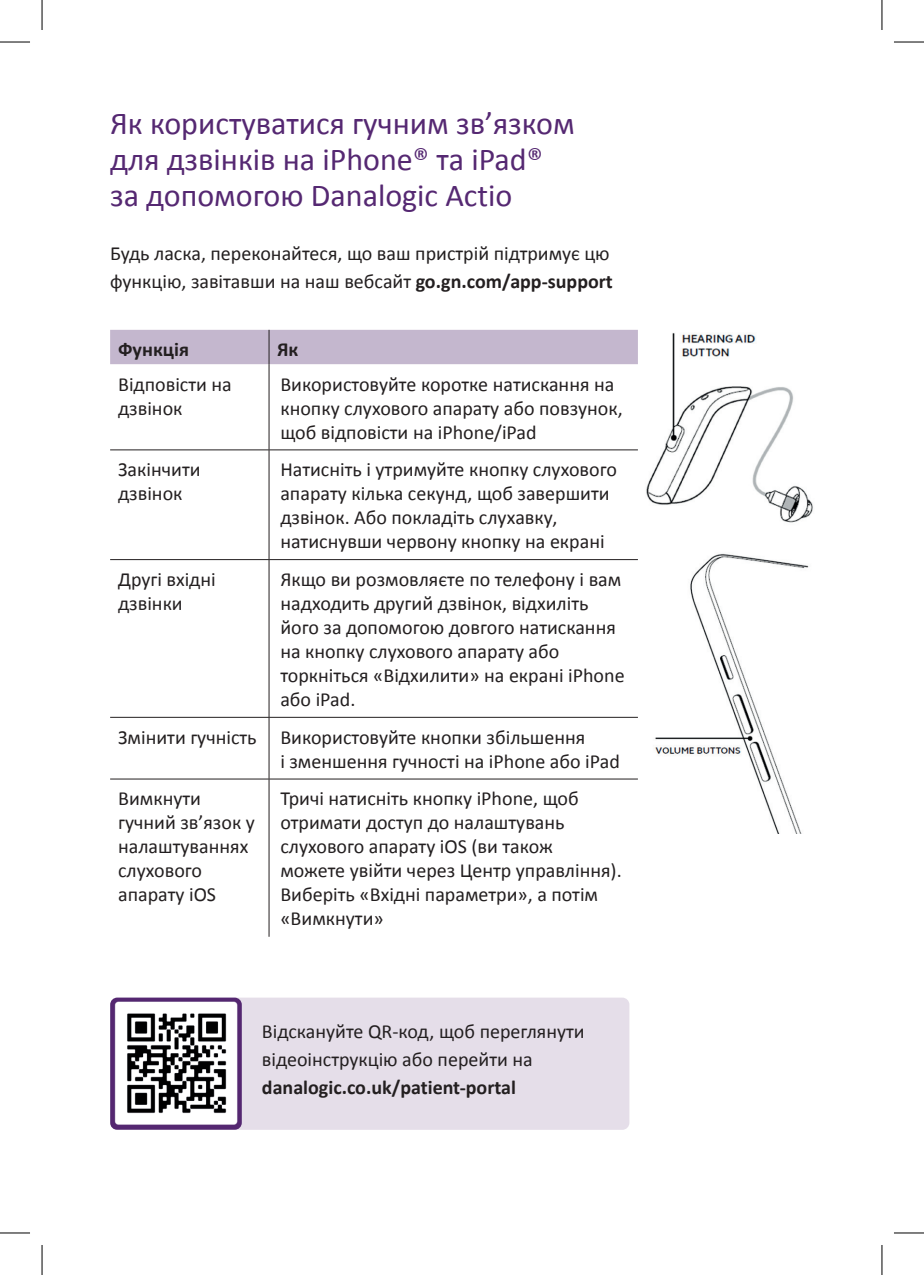
<style>
.page{position:relative;width:924px;height:1275px;background:#fff}
.page>*{position:absolute;margin:0;border:0;box-sizing:border-box;transform-origin:0 0}
.Body_10_13{font:32px/36px "Calibri";color:#552872}
.t1{font:20px/24px "Calibri";color:#231f20}
.t2{font:700 20px "Calibri";color:#231f20}
.s1{font-weight:700}
</style>
<div class="page">
<div style="left:110px;top:997px;width:519px;height:132px;background:#e5dee9;border-radius:7px"></div>
<div style="left:110px;top:330px;width:527px;height:34px;background:#c4b7ce"></div>
<hr style="left:268px;top:330px;width:1px;height:34px;background:#231f20">
<hr style="left:268px;top:364px;width:1px;height:85px;background:#231f20">
<hr style="left:110px;top:449px;width:159px;height:1px;background:#231f20">
<hr style="left:269px;top:449px;width:368px;height:1px;background:#231f20">
<hr style="left:268px;top:450px;width:1px;height:109px;background:#231f20">
<hr style="left:110px;top:559px;width:159px;height:1px;background:#231f20">
<hr style="left:269px;top:559px;width:368px;height:1px;background:#231f20">
<hr style="left:268px;top:560px;width:1px;height:157px;background:#231f20">
<hr style="left:110px;top:717px;width:159px;height:1px;background:#231f20">
<hr style="left:269px;top:717px;width:368px;height:1px;background:#231f20">
<hr style="left:268px;top:717px;width:1px;height:62px;background:#231f20">
<hr style="left:110px;top:778px;width:159px;height:1px;background:#231f20">
<hr style="left:269px;top:778px;width:368px;height:1px;background:#231f20">
<hr style="left:268px;top:779px;width:1px;height:157px;background:#231f20">
<img style="left:646px;top:333px;width:167px;height:190px">
<img style="left:655px;top:553px;width:154px;height:280px">
<img style="left:110px;top:997px;width:132px;height:132px">
<hr style="left:0;top:42px;width:30px;height:1px;background:#000">
<hr style="left:893px;top:42px;width:30px;height:1px;background:#000">
<hr style="left:0;top:1232px;width:30px;height:1px;background:#000">
<hr style="left:893px;top:1232px;width:30px;height:1px;background:#000">
<hr style="left:42px;top:0;width:1px;height:30px;background:#000">
<hr style="left:42px;top:1245px;width:1px;height:30px;background:#000">
<hr style="left:881px;top:0;width:1px;height:30px;background:#000">
<hr style="left:881px;top:1245px;width:1px;height:30px;background:#000">
<p class="Body_10_13" style="left:110px;top:104px;width:466px">Як користуватися гучним зв’язком для дзвінків на iPhone® та iPad® за допомогою Danalogic Actio</p>
<p class="t1" style="left:110px;top:238px;width:504px;line-height:28px">Будь ласка, переконайтеся, що ваш пристрій підтримує цю функцію, завітавши на наш вебсайт <span class="s1">go.gn.com/app-support</span></p>
<p class="t2" style="left:118px;top:337px;width:72px">Функція</p>
<p class="t2" style="left:277px;top:337px;width:23px">Як</p>
<p class="t1" style="left:118px;top:371px;width:115px">Відповісти на дзвінок</p>
<p class="t1" style="left:280px;top:371px;width:343px">Використовуйте коротке натискання на кнопку слухового апарату або повзунок, щоб відповісти на iPhone/iPad</p>
<p class="t1" style="left:118px;top:456px;width:84px">Закінчити дзвінок</p>
<p class="t1" style="left:280px;top:456px;width:338px">Натисніть і утримуйте кнопку слухового апарату кілька секунд, щоб завершити дзвінок. Або покладіть слухавку, натиснувши червону кнопку на екрані</p>
<p class="t1" style="left:118px;top:566px;width:99px">Другі вхідні дзвінки</p>
<p class="t1" style="left:280px;top:566px;width:345px">Якщо ви розмовляєте по телефону і вам надходить другий дзвінок, відхиліть його за допомогою довгого натискання на кнопку слухового апарату або торкніться «Відхилити» на екрані iPhone або iPad.</p>
<p class="t1" style="left:118px;top:724px;width:140px">Змінити гучність</p>
<p class="t1" style="left:280px;top:724px;width:341px">Використовуйте кнопки збільшення<br>і зменшення гучності на iPhone або iPad</p>
<p class="t1" style="left:118px;top:786px;width:138px">Вимкнути гучний зв’язок у налаштуваннях слухового апарату iOS</p>
<p class="t1" style="left:280px;top:786px;width:342px">Тричі натисніть кнопку iPhone, щоб отримати доступ до налаштувань слухового апарату iOS (ви також можете увійти через Центр управління).<br>Виберіть «Вхідні параметри», а потім «Вимкнути»</p>
<p class="t1" style="left:262px;top:1016px;width:324px;line-height:28px">Відскануйте QR-код, щоб переглянути відеоінструкцію або перейти на <span class="s1">danalogic.co.uk/patient-portal</span></p>
</div>
